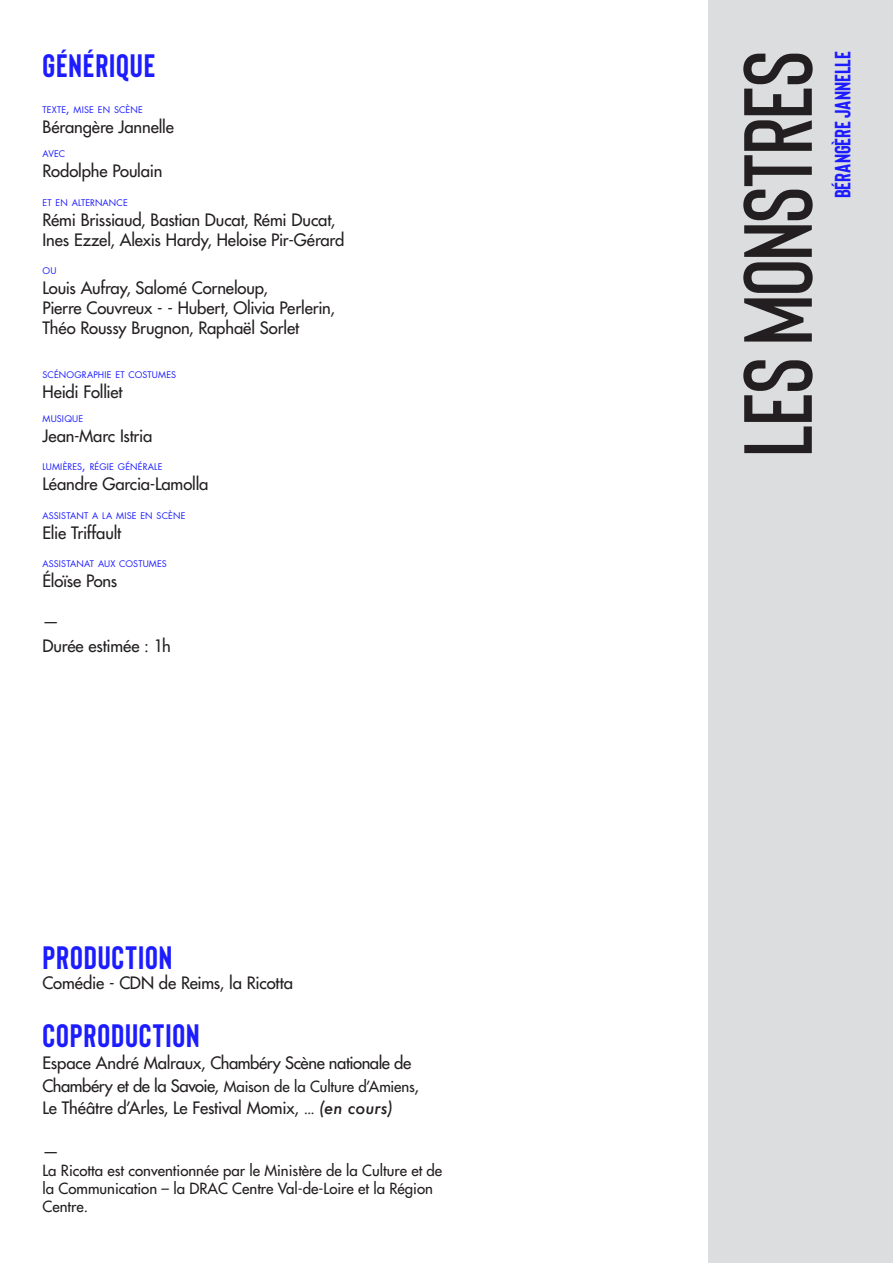
<style>
.page{position:relative;width:893px;height:1263px;background:#fff}
.page>*{position:absolute;margin:0;border:0;box-sizing:border-box;transform-origin:0 0}
.t1{font:600 96.6px "Bison";letter-spacing:-.015em;color:#231f20}
.t2{font:700 32.4px "Bison";letter-spacing:.03em;color:#1c1cff}
.t3{font:700 22.05px "Bison";color:#1c1cff}
.t4{font:16.65px/20px "Futura";letter-spacing:-.01em;color:#231f20}
.t5{font:15px/18px "Futura";color:#231f20}
.t6{font:8.85px "Futura Std";letter-spacing:.015em;color:#1c1cff}
.s1{font-size:12.75px}
.s2{font-size:16.65px}
.s3{font-size:15px}
.s4{font-weight:500;font-style:italic;font-size:16.5px}
</style>
<div class="page">
<div style="left:709px;top:0;width:184px;height:1263px;background:#dcdddf"></div>
<p class="t2" style="left:43px;top:45px;width:114px">GÉNÉRIQUE</p>
<p class="t6" style="left:43px;top:105px;width:102px">TEXTE<span class="s1">,</span> MISE EN SCÈNE</p>
<p class="t4" style="left:43px;top:117px;width:133px">Bérangère Jannelle</p>
<p class="t6" style="left:43px;top:148px;width:24px">AVEC</p>
<p class="t4" style="left:43px;top:161px;width:121px">Rodolphe Poulain</p>
<p class="t6" style="left:43px;top:197px;width:87px">ET EN ALTERNANCE</p>
<p class="t4" style="left:43px;top:210px;width:303px">Rémi Brissiaud, Bastian Ducat, Rémi Ducat,<br>Ines Ezzel, Alexis Hardy, Heloise Pir-Gérard</p>
<p class="t6" style="left:43px;top:265px;width:15px">OU</p>
<p class="t4" style="left:43px;top:278px;width:294px">Louis Aufray, Salomé Corneloup,<br>Pierre Couvreux - - Hubert, Olivia Perlerin,<br>Théo Roussy Brugnon, Raphaël Sorlet</p>
<p class="t6" style="left:43px;top:369px;width:135px">SCÉNOGRAPHIE ET COSTUMES</p>
<p class="t4" style="left:43px;top:382px;width:82px">Heidi Folliet</p>
<p class="t6" style="left:43px;top:413px;width:42px">MUSIQUE</p>
<p class="t4" style="left:43px;top:426px;width:111px">Jean-Marc Istria</p>
<p class="t6" style="left:43px;top:461px;width:121px">LUMIÈRES<span class="s1">,</span> RÉGIE GÉNÉRALE</p>
<p class="t4" style="left:43px;top:474px;width:167px">Léandre Garcia-Lamolla</p>
<p class="t6" style="left:43px;top:510px;width:144px">ASSISTANT A LA MISE EN SCÈNE</p>
<p class="t4" style="left:43px;top:523px;width:80px">Elie Triffault</p>
<p class="t6" style="left:43px;top:558px;width:126px">ASSISTANAT AUX COSTUMES</p>
<p class="t4" style="left:43px;top:571px;width:76px">Éloïse Pons</p>
<p class="t4" style="left:43px;top:612px;width:18px">—</p>
<p class="t4" style="left:43px;top:636px;width:130px">Durée estimée : 1h</p>
<p class="t2" style="left:43px;top:937px;width:131px">PRODUCTION</p>
<p class="t4" style="left:43px;top:973px;width:252px">Comédie - CDN de Reims, la Ricotta</p>
<p class="t2" style="left:43px;top:1015px;width:159px">COPRODUCTION</p>
<p class="t4" style="left:43px;top:1053px;width:370px">Espace André Malraux, Chambéry Scène nationale de</p>
<p class="t5" style="left:43px;top:1077px;width:378px"><span class="s2">Chambéry et de la Savoie,</span> Maison de la Culture d’Amiens<span class="s2">,</span></p>
<p class="t4" style="left:43px;top:1098px;width:352px">Le Théâtre d’Arles, Le Festival Momix, <span class="s3">...</span> <span class="s4">(en cours)</span></p>
<p class="t4" style="left:43px;top:1142px;width:18px">—</p>
<p class="t5" style="left:43px;top:1161px;width:401px">La Ricotta est conventionnée par le Ministère de la Culture et de la Communication – la DRAC Centre Val-de-Loire et la Région<br>Centre.</p>
<p class="t1" style="left:718px;top:457px;width:407px;rotate:-90deg">les monstres</p>
<p class="t3" style="left:829px;top:198px;width:149px;rotate:-90deg">BÉRANGÈRE JANNELLE</p>
</div>
